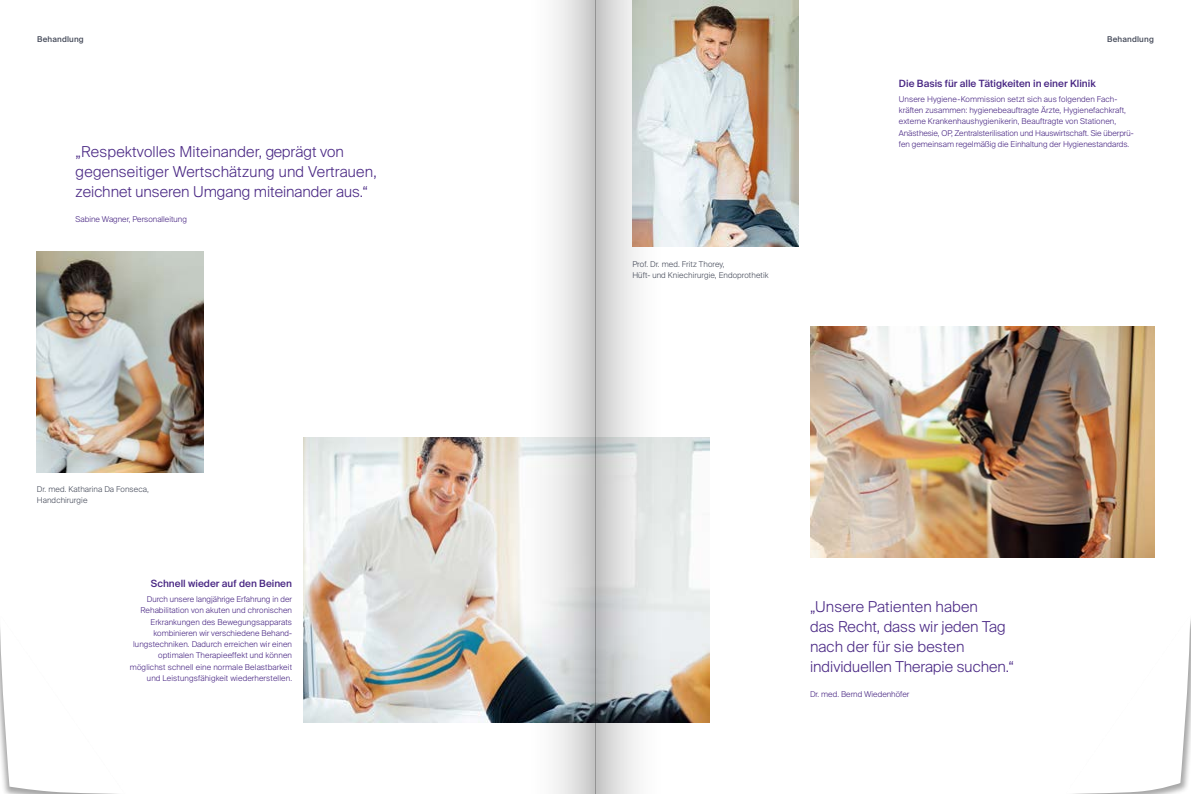
<style>
.page{position:relative;width:1191px;height:794px;background:#fff}
.page>*{position:absolute;margin:0;border:0;box-sizing:border-box;transform-origin:0 0}
.t1{font:300 15px/20px "Suisse Intl";letter-spacing:.01em;color:#482683}
.t2{font:500 10px "Suisse Intl";color:#482683}
.t3{font:300 8px/11.2px "Suisse Intl";letter-spacing:.01em;color:#482683}
.t4{font:300 8px/11.2px "Suisse Intl";letter-spacing:.01em;color:#464b5a}
.t5{font:500 8px "Suisse Intl";letter-spacing:.02em;color:#464b5a}
</style>
<div class="page">
<svg style="left:0;top:628px;width:117px;height:166px"></svg>
<svg style="left:1074px;top:629px;width:116px;height:165px"></svg>
<img style="left:303px;top:437px;width:407px;height:285px">
<img style="left:37px;top:252px;width:166px;height:220px">
<img style="left:680px;top:0;width:118px;height:247px">
<img style="left:810px;top:327px;width:344px;height:230px">
<svg style="left:595px;top:0;width:85px;height:794px"></svg>
<svg style="left:510px;top:0;width:85px;height:794px"></svg>
<p class="t5" style="left:37px;top:34px;width:48px">Behandlung</p>
<p class="t5" style="left:1107px;top:34px;width:48px">Behandlung</p>
<p class="t2" style="left:899px;top:78px;width:198px">Die Basis für alle Tätigkeiten in einer Klinik</p>
<p class="t3" style="left:899px;top:93px;width:236px">Unsere Hygiene-Kommission setzt sich aus folgenden Fach&shy;kräften zusammen: hygienebeauftragte Ärzte, Hygienefachkraft, externe Krankenhaushygienikerin, Beauftragte von Stationen, Anästhesie, OP, Zentralsterilisation und Hauswirtschaft. Sie überprü&shy;fen gemeinsam regelmäßig die Einhaltung der Hygienestandards.</p>
<h1 class="t1" style="left:76px;top:142px;width:302px">„Respektvolles Miteinander, geprägt von gegenseitiger Wertschätzung und Vertrauen, zeichnet unseren Umgang miteinander aus.“</h1>
<p class="t3" style="left:76px;top:213px;width:113px">Sabine Wagner, Personalleitung</p>
<p class="t4" style="left:37px;top:483px;width:113px">Dr. med. Katharina Da Fonseca,<br>Handchirurgie</p>
<p class="t4" style="left:632px;top:258px;width:138px">Prof. Dr. med. Fritz Thorey,<br>Hüft- und Kniechirurgie, Endoprothetik</p>
<p class="t2" style="left:151px;top:578px;width:143px">Schnell wieder auf den Beinen</p>
<p class="t3" style="left:130px;top:593px;width:164px;text-align:right">Durch unsere langjährige Erfahrung in der Rehabilitation von akuten und chronischen Erkrankungen des Bewegungsapparats kombinieren wir verschiedene Behand&shy;lungstechniken. Dadurch erreichen wir einen optimalen Therapieeffekt und können möglichst schnell eine normale Belastbarkeit und Leistungsfähigkeit wiederherstellen.</p>
<h1 class="t1" style="left:810px;top:597px;width:205px">„Unsere Patienten haben<br>das Recht, dass wir jeden Tag nach der für sie besten individuellen Therapie suchen.“</h1>
<p class="t3" style="left:810px;top:688px;width:101px">Dr. med. Bernd Wiedenhöfer</p>
</div>
